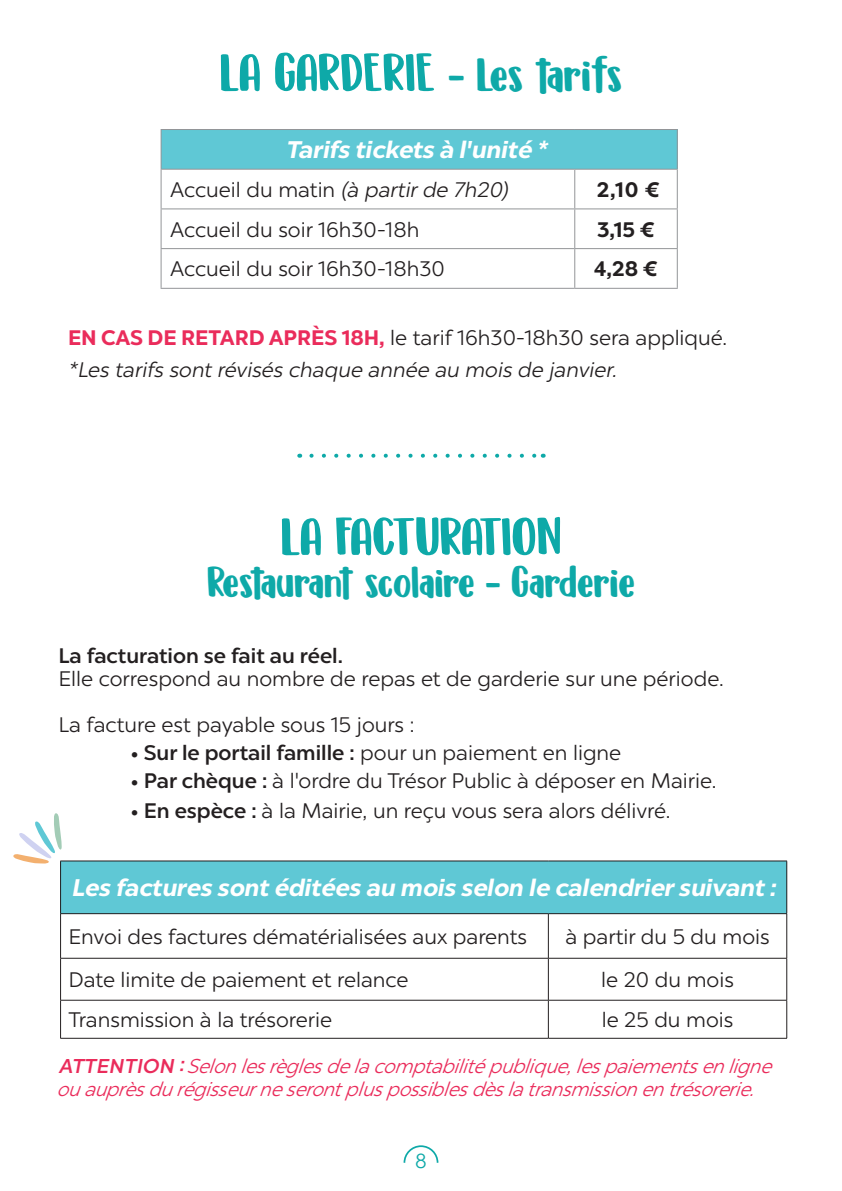
<style>
.page{position:relative;width:842px;height:1191px;background:#fff}
.page>*{position:absolute;margin:0;border:0;box-sizing:border-box;transform-origin:0 0}
.t1{font:54px "DK Millefeuille";color:#0ea9a8}
.t2{font:44px "DK Millefeuille";color:#0ea9a8}
.t3{font:italic 700 24px "Chronica Pro";color:#fff}
.t4{font:300 21px "Chronica Pro";color:#231f20}
.t5{font:italic 300 21px "Chronica Pro";color:#231f20}
.t6{font:500 21px "Chronica Pro";color:#231f20}
.t7{font:700 21px "Chronica Pro";color:#231f20}
.t8{font:italic 300 20px "Chronica Pro";letter-spacing:-.01em;color:#ea2c5b;scale:.95 1}
.t9{font:19.8px "Century Gothic";color:#0ea9a8}
.s1{font-size:48px}
.s2{font-style:normal}
.s3{font-weight:700;color:#ea2c5b}
.s4{font-weight:300}
.s5{font-weight:500}
</style>
<div class="page">
<svg style="left:311px;top:454px;width:226px;height:4px"></svg>
<div style="left:61px;top:861px;width:726px;height:52px;background:#5fc8d5"></div>
<hr style="left:60px;top:860px;width:488px;height:1px;background:#231f20">
<hr style="left:60px;top:861px;width:1px;height:52px;background:#231f20">
<hr style="left:548px;top:860px;width:239px;height:1px;background:#231f20">
<hr style="left:786px;top:861px;width:1px;height:52px;background:#231f20">
<hr style="left:60px;top:958px;width:488px;height:1px;background:#231f20">
<hr style="left:548px;top:958px;width:239px;height:1px;background:#231f20">
<hr style="left:60px;top:1000px;width:488px;height:1px;background:#231f20">
<hr style="left:548px;top:1000px;width:239px;height:1px;background:#231f20">
<hr style="left:60px;top:913px;width:488px;height:1px;background:#231f20">
<hr style="left:60px;top:914px;width:1px;height:44px;background:#231f20">
<hr style="left:548px;top:913px;width:239px;height:1px;background:#231f20">
<hr style="left:548px;top:914px;width:1px;height:44px;background:#231f20">
<hr style="left:786px;top:914px;width:1px;height:44px;background:#231f20">
<hr style="left:60px;top:958px;width:1px;height:42px;background:#231f20">
<hr style="left:548px;top:958px;width:1px;height:42px;background:#231f20">
<hr style="left:786px;top:958px;width:1px;height:42px;background:#231f20">
<hr style="left:60px;top:1000px;width:1px;height:38px;background:#231f20">
<hr style="left:548px;top:1000px;width:1px;height:38px;background:#231f20">
<hr style="left:786px;top:1000px;width:1px;height:38px;background:#231f20">
<hr style="left:60px;top:1038px;width:488px;height:1px;background:#231f20">
<hr style="left:548px;top:1038px;width:239px;height:1px;background:#231f20">
<svg style="left:13px;top:813px;width:49px;height:50px"></svg>
<div style="left:161px;top:129px;width:516px;height:40px;background:#5fc8d5"></div>
<hr style="left:161px;top:129px;width:414px;height:1px;background:#939598">
<hr style="left:161px;top:130px;width:1px;height:39px;background:#939598">
<hr style="left:575px;top:129px;width:103px;height:1px;background:#939598">
<hr style="left:677px;top:130px;width:1px;height:39px;background:#939598">
<hr style="left:161px;top:169px;width:414px;height:1px;background:#939598">
<hr style="left:161px;top:170px;width:1px;height:38px;background:#939598">
<hr style="left:575px;top:169px;width:103px;height:1px;background:#939598">
<hr style="left:574px;top:170px;width:1px;height:38px;background:#939598">
<hr style="left:677px;top:170px;width:1px;height:38px;background:#939598">
<hr style="left:161px;top:208px;width:414px;height:1px;background:#939598">
<hr style="left:161px;top:209px;width:1px;height:39px;background:#939598">
<hr style="left:575px;top:208px;width:103px;height:1px;background:#939598">
<hr style="left:574px;top:209px;width:1px;height:39px;background:#939598">
<hr style="left:677px;top:209px;width:1px;height:39px;background:#939598">
<hr style="left:161px;top:248px;width:414px;height:1px;background:#939598">
<hr style="left:161px;top:249px;width:1px;height:39px;background:#939598">
<hr style="left:575px;top:248px;width:103px;height:1px;background:#939598">
<hr style="left:574px;top:249px;width:1px;height:39px;background:#939598">
<hr style="left:677px;top:249px;width:1px;height:39px;background:#939598">
<hr style="left:161px;top:288px;width:414px;height:1px;background:#939598">
<hr style="left:575px;top:288px;width:103px;height:1px;background:#939598">
<svg style="left:403px;top:1145px;width:36px;height:18px"></svg>
<p class="t1" style="left:220px;top:43px;width:404px">LA GARDERIE <span class="s1">- Les tarifs</span></p>
<p class="t3" style="left:288px;top:132px;width:263px">Tarifs tickets à l'unité *</p>
<p class="t5" style="left:170px;top:174px;width:344px"><span class="s2">Accueil du matin</span> (à partirde 7h20)</p>
<p class="t7" style="left:597px;top:174px;width:65px">2,10 €</p>
<p class="t4" style="left:170px;top:214px;width:251px">Accueil du soir 16h30-18h</p>
<p class="t7" style="left:597px;top:213px;width:59px">3,15 €</p>
<p class="t4" style="left:170px;top:254px;width:276px">Accueil du soir 16h30-18h30</p>
<p class="t7" style="left:594px;top:253px;width:65px">4,28 €</p>
<p class="t4" style="left:68px;top:322px;width:661px"><span class="s3">EN CAS DE RETARD APRÈS 18H,</span> le tarif 16h30-18h30 sera appliqué.</p>
<p class="t5" style="left:68px;top:354px;width:555px">*Les tarifs sontrévisés chaque année au mois de janvier.</p>
<p class="t1" style="left:281px;top:506px;width:282px">LA FACTURATION</p>
<p class="t2" style="left:207px;top:557px;width:429px">Restaurant scolaire - Garderie</p>
<p class="t6" style="left:58px;top:640px;width:286px">La facturation se fait au réel.</p>
<p class="t4" style="left:58px;top:663px;width:667px">Elle correspond au nombre de repas et de garderie sur une période.</p>
<p class="t4" style="left:58px;top:709px;width:357px">La facture est payable sous 15 jours :</p>
<p class="t6" style="left:130px;top:737px;width:492px">• Sur le portail famille : <span class="s4">pour un paiement en ligne</span></p>
<p class="t4" style="left:130px;top:765px;width:587px"><span class="s5">• Par chèque :</span> à l'ordre du Trésor Public à déposer en Mairie.</p>
<p class="t4" style="left:130px;top:795px;width:541px"><span class="s5">• En espèce :</span> à la Mairie, un reçu vous sera alors délivré.</p>
<p class="t3" style="left:74px;top:869px;width:706px">Les factures sont éditées au mois selon le calendrier suivant :</p>
<p class="t4" style="left:69px;top:921px;width:460px">Envoi des factures dématérialisées aux parents</p>
<p class="t4" style="left:565px;top:921px;width:206px">à partir du 5 du mois</p>
<p class="t4" style="left:69px;top:964px;width:341px">Date limite de paiement et relance</p>
<p class="t4" style="left:601px;top:964px;width:134px">le 20 du mois</p>
<p class="t4" style="left:69px;top:1004px;width:265px">Transmission à la trésorerie</p>
<p class="t4" style="left:602px;top:1004px;width:133px">le 25 du mois</p>
<p class="t8" style="left:59px;top:1051px;width:759px"><span class="s5">ATTENTION :</span>Selon les règ les de la comp ta bilité p ubliq ue, les pa iements en lig ne</p>
<p class="t8" style="left:58px;top:1074px;width:737px">ou a up rès du rég iss eurne s erontp lus p oss ibles dès la tra ns miss ion en trés orerie.</p>
<p class="t9" style="left:415px;top:1146px;width:12px">8</p>
</div>
